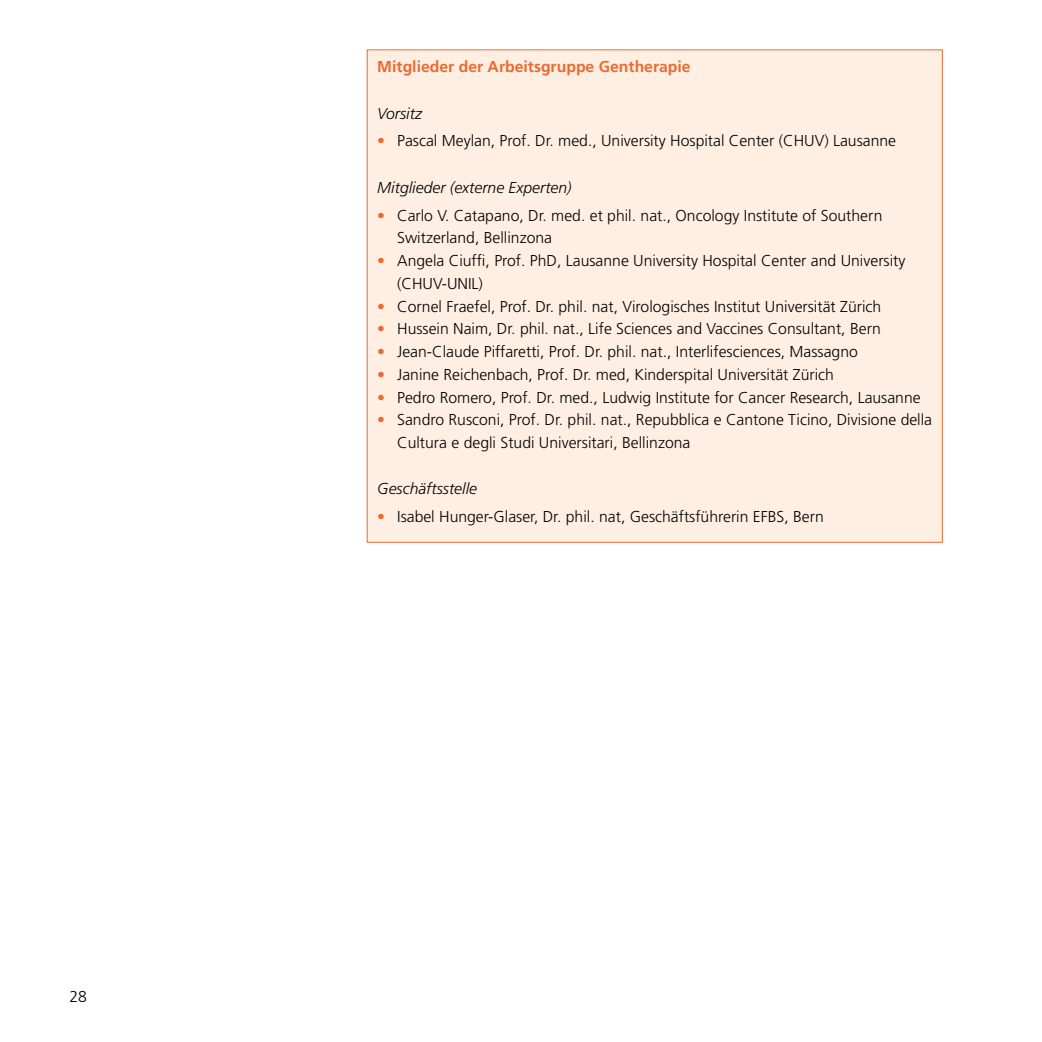
<style>
.page{position:relative;width:1042px;height:1042px;background:#fff}
.page>*{position:absolute;margin:0;border:0;box-sizing:border-box;transform-origin:0 0}
.Gs_9_13_p{font:300 15.75px/22.8px "Frutiger";color:#000}
.Gs_9_13_p-2{font:italic 300 15.75px "Frutiger";color:#000}
.Gs_9_13_p-3{font:700 15.75px "Frutiger";color:#e96b32}
.s1{font-weight:700;color:#e96b32}
</style>
<div class="page">
<div style="left:367px;top:50px;width:575px;height:492px;background:#ffefe2"></div>
<p class="Gs_9_13_p" style="left:69px;top:985px;width:19px">28</p>
<p class="Gs_9_13_p-3" style="left:377px;top:58px;width:315px">Mitglieder der Arbeitsgruppe Gentherapie</p>
<p class="Gs_9_13_p-2" style="left:377px;top:104px;width:46px">Vorsitz</p>
<p class="Gs_9_13_p" style="left:377px;top:130px;width:520px"><span class="s1">•</span> Pascal Meylan, Prof. Dr. med., University Hospital Center (CHUV) Lausanne</p>
<p class="Gs_9_13_p-2" style="left:377px;top:178px;width:196px">Mitglieder (externe Experten)</p>
<p class="Gs_9_13_p" style="left:397px;top:204px;width:487px;text-indent:-20px"><span class="s1">•</span> Carlo V. Catapano, Dr. med. et phil. nat., Oncology Institute of Southern<br>Switzerland, Bellinzona</p>
<p class="Gs_9_13_p" style="left:397px;top:249px;width:510px;text-indent:-20px"><span class="s1">•</span> Angela Ciuffi, Prof. PhD, Lausanne University Hospital Center and University (CHUV-UNIL)</p>
<p class="Gs_9_13_p" style="left:377px;top:295px;width:505px"><span class="s1">•</span> Cornel Fraefel, Prof. Dr. phil. nat, Virologisches Institut Universität Zürich</p>
<p class="Gs_9_13_p" style="left:377px;top:317px;width:505px"><span class="s1">•</span> Hussein Naim, Dr. phil. nat., Life Sciences and Vaccines Consultant, Bern</p>
<p class="Gs_9_13_p" style="left:377px;top:340px;width:482px"><span class="s1">•</span> Jean-Claude Piffaretti, Prof. Dr. phil. nat., Interlifesciences, Massagno</p>
<p class="Gs_9_13_p" style="left:377px;top:363px;width:458px"><span class="s1">•</span> Janine Reichenbach, Prof. Dr. med, Kinderspital Universität Zürich</p>
<p class="Gs_9_13_p" style="left:377px;top:386px;width:545px"><span class="s1">•</span> Pedro Romero, Prof. Dr. med., Ludwig Institute for Cancer Research, Lausanne</p>
<p class="Gs_9_13_p" style="left:397px;top:408px;width:536px;text-indent:-20px"><span class="s1">•</span> Sandro Rusconi, Prof. Dr. phil. nat., Repubblica e Cantone Ticino, Divisione della<br>Cultura e degli Studi Universitari, Bellinzona</p>
<p class="Gs_9_13_p-2" style="left:377px;top:480px;width:101px">Geschäftsstelle</p>
<p class="Gs_9_13_p" style="left:377px;top:505px;width:448px"><span class="s1">•</span> Isabel Hunger-Glaser, Dr. phil. nat, Geschäftsführerin EFBS, Bern</p>
</div>
